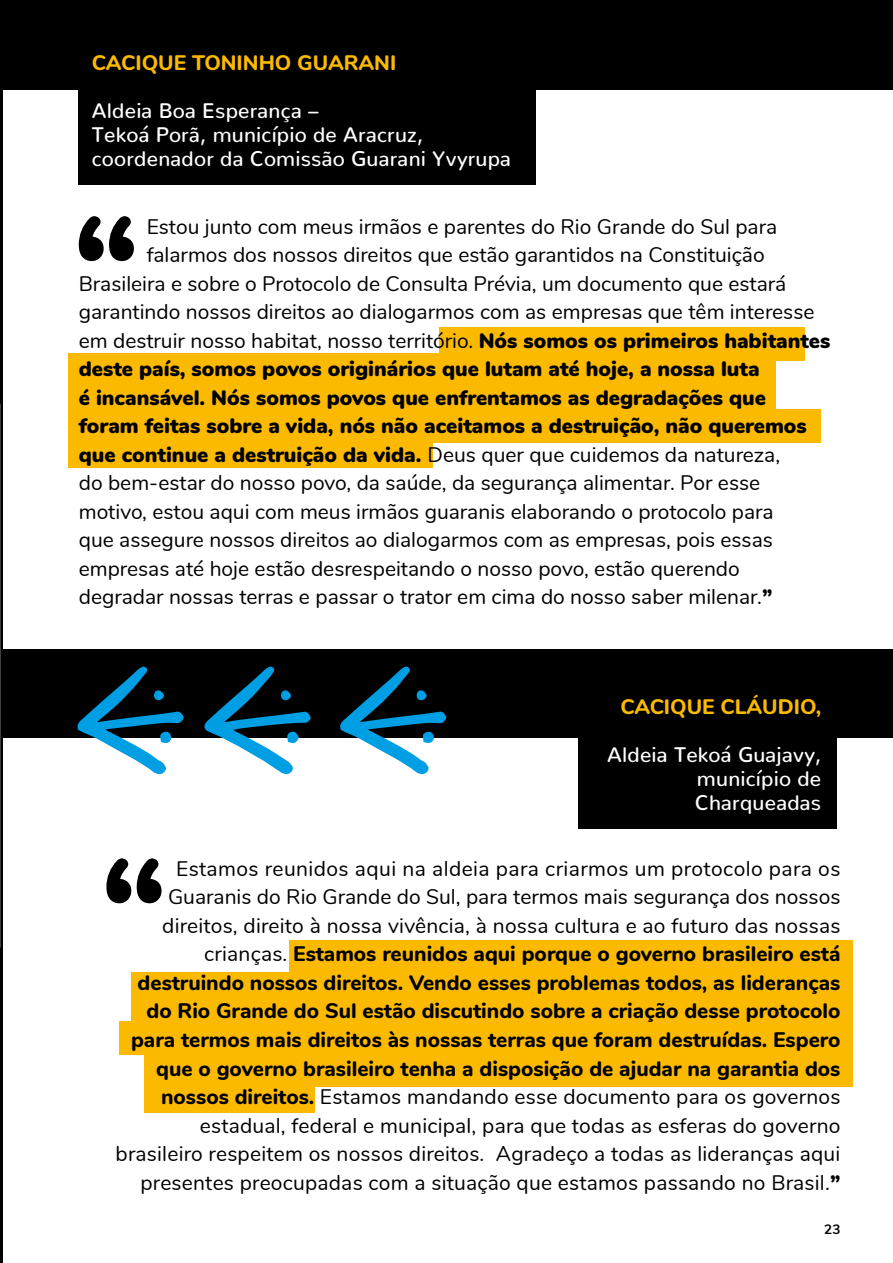
<style>
.page{position:relative;width:893px;height:1263px;background:#000}
.page>*{position:absolute;margin:0;border:0;box-sizing:border-box;transform-origin:0 0}
.t1{font:21px/28.5px "Nunito";color:#000;text-align:right}
.t2{font:900 21px "Nunito";color:#000}
.t3{font:500 21px/24px "Nunito";letter-spacing:.01em;color:#fff}
.t4{font:800 21px "Nunito";color:#fbb900}
.Folio{font:700 13.5px "Nunito";color:#000}
.s1{font-weight:900}
.s2{font-weight:800}
</style>
<div class="page">
<div style="left:3px;top:90px;width:890px;height:558px;background:#fff"></div>
<div style="left:3px;top:738px;width:890px;height:525px;background:#fff"></div>
<div style="left:79px;top:34px;width:457px;height:150px;background:#000"></div>
<div style="left:578px;top:678px;width:258px;height:150px;background:#000"></div>
<div style="left:68px;top:353px;width:708px;height:34px;background:#fbb900"></div>
<div style="left:68px;top:381px;width:708px;height:33px;background:#fbb900"></div>
<div style="left:68px;top:409px;width:753px;height:33px;background:#fbb900"></div>
<div style="left:68px;top:435px;width:365px;height:33px;background:#fbb900"></div>
<div style="left:439px;top:327px;width:366px;height:33px;background:#fbb900"></div>
<div style="left:289px;top:940px;width:564px;height:34px;background:#fbb900"></div>
<div style="left:131px;top:972px;width:722px;height:33px;background:#fbb900"></div>
<div style="left:131px;top:993px;width:722px;height:33px;background:#fbb900"></div>
<div style="left:119px;top:1021px;width:734px;height:34px;background:#fbb900"></div>
<div style="left:145px;top:1053px;width:708px;height:33px;background:#fbb900"></div>
<div style="left:145px;top:1079px;width:170px;height:33px;background:#fbb900"></div>
<svg style="left:77px;top:666px;width:107px;height:108px"></svg>
<svg style="left:204px;top:666px;width:107px;height:108px"></svg>
<div style="left:154px;top:690px;width:10px;height:10px;background:#009ee3;border-radius:5px"></div>
<div style="left:281px;top:690px;width:10px;height:10px;background:#009ee3;border-radius:5px"></div>
<svg style="left:340px;top:666px;width:106px;height:108px"></svg>
<svg style="left:417px;top:690px;width:10px;height:10px"></svg>
<svg style="left:79px;top:216px;width:55px;height:45px"></svg>
<svg style="left:106px;top:858px;width:56px;height:45px"></svg>
<p class="t4" style="left:92px;top:47px;width:306px">CACIQUE TONINHO GUARANI</p>
<p class="t3" style="left:92px;top:96px;width:421px">Aldeia Boa Esperança –<br>Tekoá Porã, município de Aracruz, coordenador da Comissão Guarani Yvyrupa</p>
<p class="t1" style="left:147px;top:211px;width:632px">Estou junto com meus irmãos e parentes do Rio Grande do Sul para</p>
<p class="t1" style="left:147px;top:239px;width:619px">falarmos dos nossos direitos que estão garantidos na Constituição</p>
<p class="t1" style="left:79px;top:268px;width:709px">Brasileira e sobre o Protocolo de Consulta Prévia, um documento que estará</p>
<p class="t1" style="left:79px;top:296px;width:737px">garantindo nossos direitos ao dialogarmos com as empresas que têm interesse</p>
<p class="t1" style="left:79px;top:325px;width:753px">em destruir nosso habitat, nosso território. <span class="s1">Nós somos os primeiros habitantes</span></p>
<p class="t2" style="left:79px;top:353px;width:682px">deste país, somos povos originários que lutam até hoje, a nossa luta</p>
<p class="t2" style="left:79px;top:382px;width:689px">é incansável. Nós somos povos que enfrentamos as degradações que</p>
<p class="t2" style="left:79px;top:410px;width:730px">foram feitas sobre a vida, nós não aceitamos a destruição, não queremos</p>
<p class="t1" style="left:79px;top:439px;width:703px"><span class="s1">que continue a destruição da vida.</span> Deus quer que cuidemos da natureza,</p>
<p class="t1" style="left:79px;top:467px;width:683px">do bem-estar do nosso povo, da saúde, da segurança alimentar. Por esse</p>
<p class="t1" style="left:79px;top:496px;width:696px">motivo, estou aqui com meus irmãos guaranis elaborando o protocolo para</p>
<p class="t1" style="left:79px;top:524px;width:696px">que assegure nossos direitos ao dialogarmos com as empresas, pois essas</p>
<p class="t1" style="left:79px;top:553px;width:662px">empresas até hoje estão desrespeitando o nosso povo, estão querendo</p>
<p class="t1" style="left:79px;top:581px;width:695px">degradar nossas terras e passar o trator em cima do nosso saber milenar.<span class="s1">”</span></p>
<p class="t4" style="left:620px;top:691px;width:202px">CACIQUE CLÁUDIO,</p>
<p class="t3" style="left:695px;top:740px;width:128px;text-align:justify;text-indent:-88px">Aldeia Tekoá Guajavy, município de Charqueadas</p>
<p class="t1" style="left:116px;top:853px;width:726px">Estamos reunidos aqui na aldeia para criarmos um protocolo para os Guaranis do Rio Grande do Sul, para termos mais segurança dos nossos direitos, direito à nossa vivência, à nossa cultura e ao futuro das nossas crianças. <span class="s2">Estamos reunidos aqui porque o governo brasileiro está destruindo nossos direitos. Vendo esses problemas todos, as lideranças do Rio Grande do Sul estão discutindo sobre a criação desse protocolo para termos mais direitos às nossas terras que foram destruídas. Espero que o governo brasileiro tenha a disposição de ajudar na garantia dos nossos direitos.</span> Estamos mandando esse documento para os governos estadual, federal e municipal, para que todas as esferas do governo brasileiro respeitem os nossos direitos. Agradeço a todas as lideranças aqui presentes preocupadas com a situação que estamos passando no Brasil.<span class="s1">”</span></p>
<p class="Folio" style="left:824px;top:1220px;width:18px">23</p>
</div>
